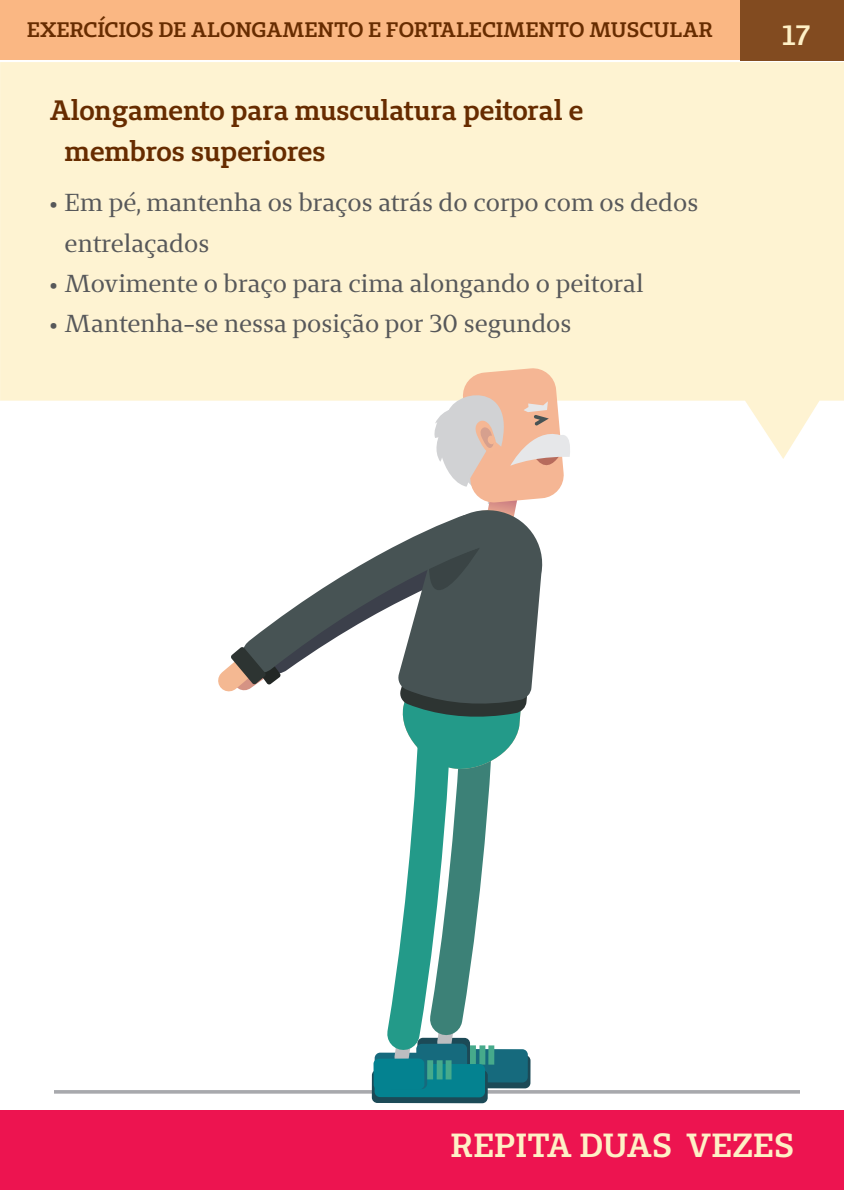
<style>
.page{position:relative;width:844px;height:1190px;background:#fff}
.page>*{position:absolute;margin:0;border:0;box-sizing:border-box;transform-origin:0 0}
.t1{font:600 33.43px "Unimed Slab";letter-spacing:.015em;color:#fef0c6}
.t2{font:600 28px/40.2px "Unimed Slab";letter-spacing:-.005em;color:#672c00}
.t3{font:600 28px "Unimed Sans";color:#fef0c6}
.t4{font:24.5px/40.2px "Unimed Serif";color:#57585a}
.t5{font:600 21px "Unimed Slab";letter-spacing:.015em;color:#672c00}
</style>
<div class="page">
<svg style="left:1px;top:62px;width:842px;height:397px;background:#fef4d7"></svg>
<div style="left:0;top:0;width:843px;height:60px;background:#fab783"></div>
<div style="left:0;top:1110px;width:843px;height:80px;background:#ed1450"></div>
<hr style="left:55px;top:1090px;width:744px;height:3px;background:#a8a9ad">
<svg style="left:414px;top:1055px;width:116px;height:33px"></svg>
<div style="left:417px;top:1049px;width:110px;height:33px;background:#166a7d;border-radius:6px"></div>
<svg style="left:218px;top:562px;width:148px;height:130px"></svg>
<svg style="left:230px;top:646px;width:51px;height:39px;background:#68645e"></svg>
<div style="left:371px;top:1069px;width:116px;height:34px;background:#1c4a57;border-radius:6px"></div>
<div style="left:374px;top:1064px;width:111px;height:33px;background:#048290;border-radius:6px"></div>
<div style="left:374px;top:1052px;width:53px;height:37px;background:#166a7d;border-radius:6px"></div>
<div style="left:427px;top:1060px;width:6px;height:19px;background:#46aa8b"></div>
<div style="left:436px;top:1060px;width:6px;height:19px;background:#46aa8b"></div>
<div style="left:445px;top:1060px;width:6px;height:19px;background:#46aa8b"></div>
<div style="left:373px;top:1058px;width:51px;height:32px;background:#048290;border-radius:5px"></div>
<svg style="left:366px;top:367px;width:206px;height:706px"></svg>
<div style="left:739px;top:0;width:104px;height:60px;background:#824b20"></div>
<hr style="left:0;top:60px;width:1px;height:341px;background:#fef3d2">
<hr style="left:0;top:1109px;width:1px;height:81px;background:#ed1450">
<p class="t5" style="left:27px;top:16px;width:686px">EXERCÍCIOS DE ALONGAMENTO E FORTALECIMENTO MUSCULAR</p>
<p class="t2" style="left:65px;top:90px;width:520px;text-indent:-15px">Alongamento para musculatura peitoral e membros superiores</p>
<p class="t4" style="left:65px;top:182px;width:634px;text-indent:-15px">• Em pé, mantenha os braços atrás do corpo com os dedos entrelaçados</p>
<p class="t4" style="left:50px;top:263px;width:595px">• Movimente o braço para cima alongando o peitoral</p>
<p class="t4" style="left:50px;top:303px;width:523px">• Mantenha-se nessa posição por 30 segundos</p>
<p class="t3" style="left:782px;top:17px;width:29px">17</p>
<h1 class="t1" style="left:450px;top:1123px;width:344px">REPITA DUAS VEZES</h1>
</div>
